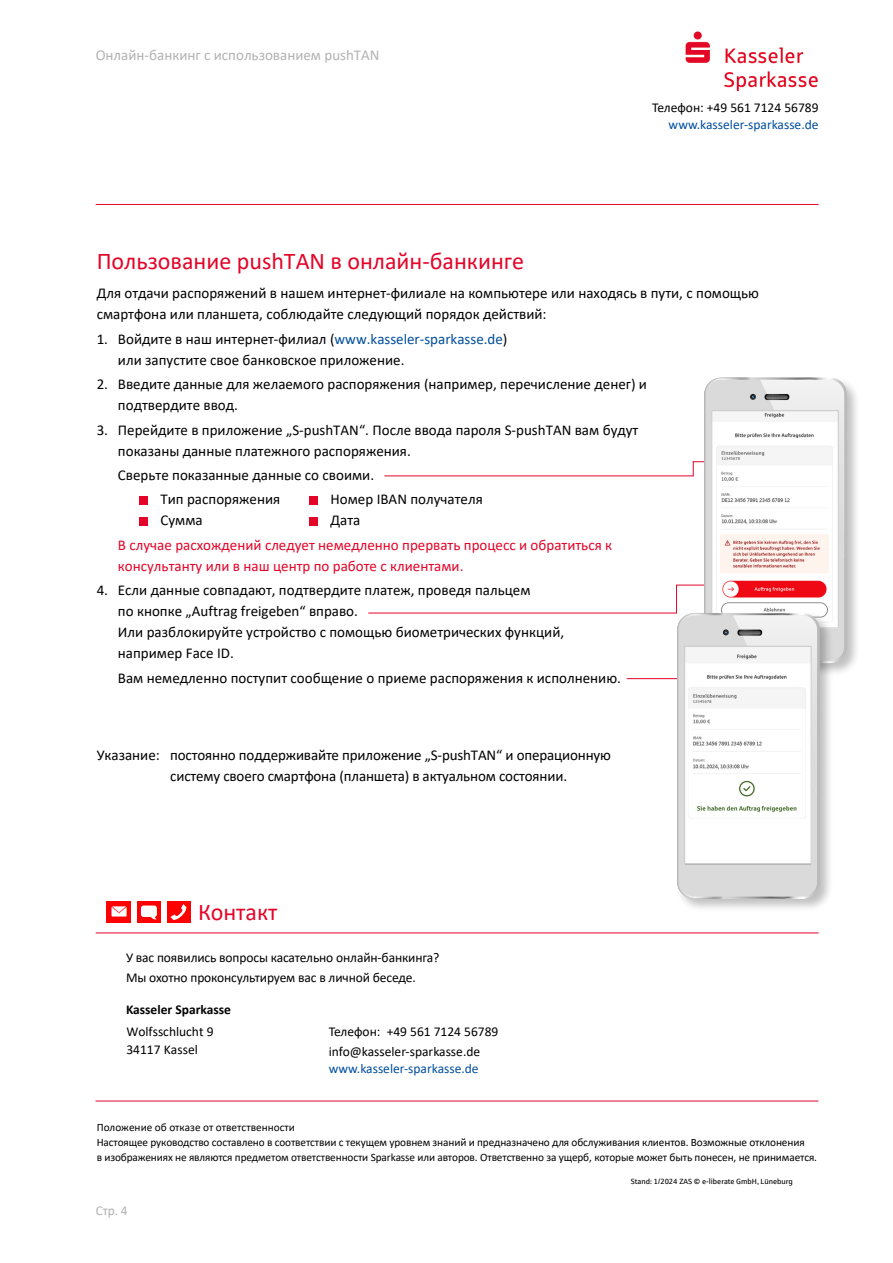
<style>
.page{position:relative;width:893px;height:1263px;background:#fff}
.page>*{position:absolute;margin:0;border:0;box-sizing:border-box;transform-origin:0 0}
.t1{font:24px "Calibri";color:#e40428}
.t2{font:15px/21px "Calibri";color:#000}
.t3{font:15px/21px "Calibri";color:#e40428}
.t4{font:15px "Calibri";color:#b3b2b2}
.t5{font:13.5px/20px "Calibri";letter-spacing:-.01em;color:#000}
.t6{font:13.5px "Calibri";color:#004e9e}
.t7{font:700 13.5px "Calibri";color:#000}
.t8{font:13.5px "Calibri";color:#b3b2b2}
.t9{font:11.25px/15px "Calibri";letter-spacing:-.01em;color:#000}
.t10{font:7.5px "Sparkasse Rg";color:#000}
.s1{color:#004e9e}
</style>
<div class="page">
<hr style="left:96px;top:1101px;width:722px;height:1px;background:#e40428">
<hr style="left:96px;top:932px;width:723px;height:1px;background:#e40428">
<hr style="left:96px;top:204px;width:723px;height:1px;background:#e40428">
<img style="left:107px;top:901px;width:23px;height:21px">
<img style="left:137px;top:901px;width:24px;height:21px">
<img style="left:167px;top:901px;width:23px;height:21px">
<img style="left:685px;top:31px;width:133px;height:61px">
<div style="left:139px;top:496px;width:9px;height:8px;background:#e40428"></div>
<div style="left:309px;top:496px;width:9px;height:8px;background:#e40428"></div>
<div style="left:139px;top:517px;width:9px;height:8px;background:#e40428"></div>
<div style="left:309px;top:517px;width:9px;height:8px;background:#e40428"></div>
<div style="left:703px;top:376px;width:158px;height:301px;background:#000;opacity:.25"></div>
<div style="left:675px;top:611px;width:159px;height:301px;background:#000;opacity:.25"></div>
<svg style="left:368px;top:378px;width:479px;height:521px"></svg>
<img style="left:686px;top:648px;width:123px;height:214px">
<div style="left:684px;top:646px;width:127px;height:218px;border:1px solid #c6c6c6"></div>
<p class="t4" style="left:96px;top:45px;width:285px">Онлайн-банкинг с использованием pushTAN</p>
<p class="t5" style="left:652px;top:97px;width:168px">Телефон: +49 561 7124 56789</p>
<p class="t6" style="left:669px;top:115px;width:151px">www.kasseler-sparkasse.de</p>
<h1 class="t1" style="left:97px;top:244px;width:429px">Пользование pushTAN в онлайн-банкинге</h1>
<p class="t2" style="left:97px;top:283px;width:664px">Для отдачи распоряжений в нашем интернет-филиале на компьютере или находясь в пути, с помощью смартфона или планшета, соблюдайте следующий порядок действий:</p>
<p class="t2" style="left:118px;top:328px;width:391px;text-indent:-21px">1. Войдите в наш интернет-филиал (<span class="s1">www.kasseler-sparkasse.de</span>) или запустите свое банковское приложение.</p>
<p class="t2" style="left:118px;top:373px;width:531px;text-indent:-21px">2. Введите данные для желаемого распоряжения (например, перечисление денег) и подтвердите ввод.</p>
<p class="t2" style="left:118px;top:419px;width:522px;text-indent:-21px">3. Перейдите в приложение „S-pushTAN“. После ввода пароля S-pushTAN вам будут показаны данные платежного распоряжения.</p>
<p class="t2" style="left:160px;top:462px;width:215px;line-height:24.5px;text-indent:-43px">Сверьте показанные данные со своими.<br>Тип распоряжения</p>
<p class="t2" style="left:331px;top:489px;width:154px">Номер IBAN получателя</p>
<p class="t2" style="left:160px;top:510px;width:44px">Сумма</p>
<p class="t2" style="left:331px;top:510px;width:31px">Дата</p>
<p class="t3" style="left:118px;top:534px;width:496px">В случае расхождений следует немедленно прервать процесс и обратиться к консультанту или в наш центр по работе с клиентами.</p>
<p class="t2" style="left:118px;top:579px;width:448px;text-indent:-21px">4. Если данные совпадают, подтвердите платеж, проведя пальцем<br>по кнопке „Auftrag freigeben“ вправо.<br>Или разблокируйте устройство с помощью биометрических функций, например Face ID.</p>
<p class="t2" style="left:118px;top:667px;width:504px">Вам немедленно поступит сообщение о приеме распоряжения к исполнению.</p>
<p class="t2" style="left:170px;top:744px;width:442px;text-indent:-74px">Указание: постоянно поддерживайте приложение „S-pushTAN“ и операционную систему своего смартфона (планшета) в актуальном состоянии.</p>
<h1 class="t1" style="left:198px;top:895px;width:81px">Контакт</h1>
<p class="t5" style="left:126px;top:947px;width:315px">У вас появились вопросы касательно онлайн-банкинга?<br>Мы охотно проконсультируем вас в личной беседе.</p>
<p class="t7" style="left:126px;top:1000px;width:107px">Kasseler Sparkasse</p>
<p class="t5" style="left:126px;top:1022px;width:89px;line-height:18px">Wolfsschlucht 9<br>34117 Kassel</p>
<p class="t5" style="left:329px;top:1021px;width:171px">Телефон: +49 561 7124 56789 info@kasseler-sparkasse.de</p>
<p class="t6" style="left:329px;top:1059px;width:151px">www.kasseler-sparkasse.de</p>
<p class="t9" style="left:97px;top:1119px;width:722px">Положение об отказе от ответственности<br>Настоящее руководство составлено в соответствии с текущем уровнем знаний и предназначено для обслуживания клиентов. Возможные отклонения<br>в изображениях не являются предметом ответственности Sparkasse или авторов. Ответственно за ущерб, которые может быть понесен, не принимается.</p>
<p class="t8" style="left:96px;top:1201px;width:34px">Стр. 4</p>
<p class="t10" style="left:631px;top:1177px;width:164px">Stand: 1/2024 ZAS © e-liberate GmbH, Lüneburg</p>
</div>
